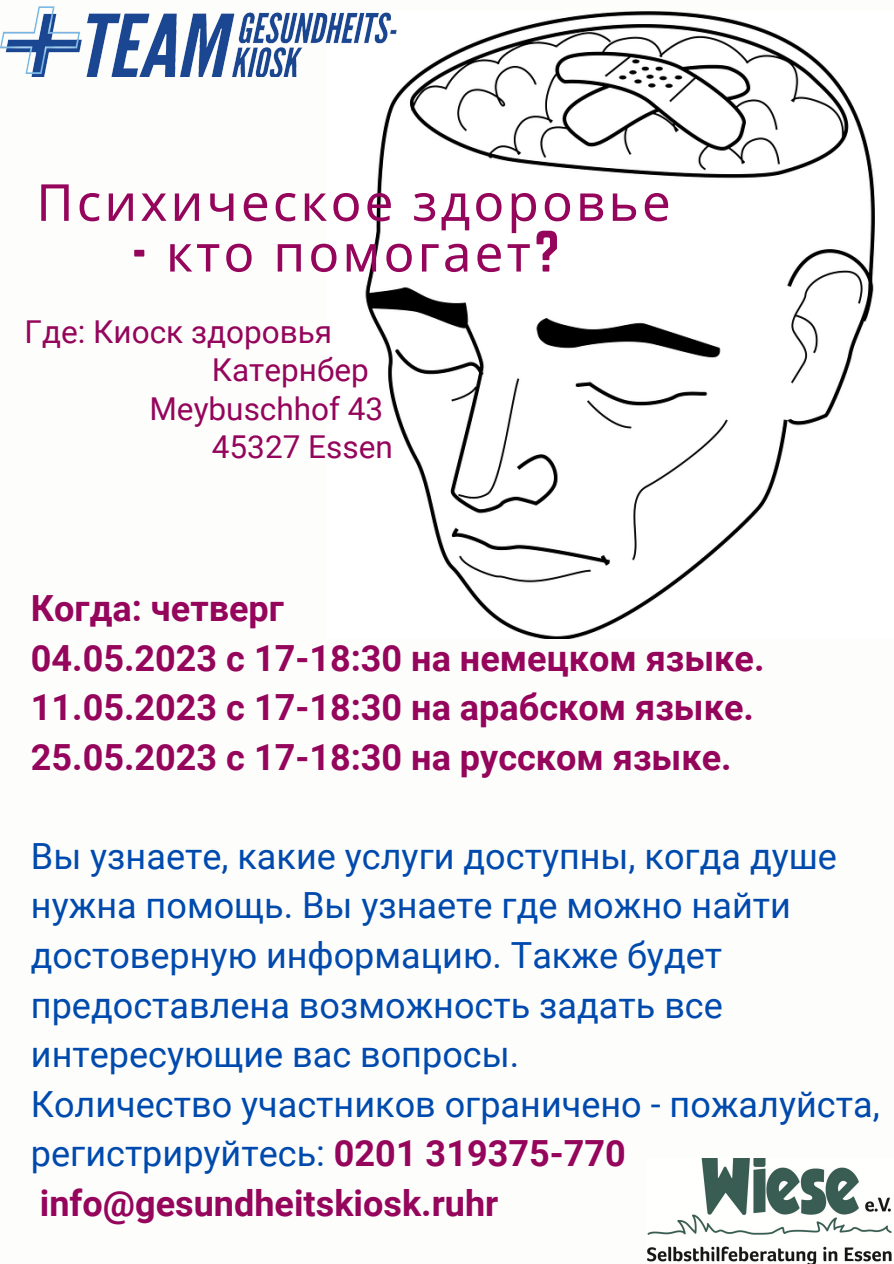
<style>
.page{position:relative;width:894px;height:1264px;background:#fff}
.page>*{position:absolute;margin:0;border:0;box-sizing:border-box;transform-origin:0 0}
.t1{font:51px "Noto Sans";letter-spacing:.06em;color:#94055b}
.t2{font:36px/49.5px "Roboto";color:#004aad}
.t3{font:700 36px/49.5px "Roboto";color:#94055b}
.t4{font:31.5px "Roboto";color:#94055b}
.s1{font-family:"Norwester"}
.s2{font-weight:700;color:#94055b}
</style>
<div class="page">
<img style="left:365px;top:12px;width:510px;height:626px">
<img style="left:1px;top:6px;width:406px;height:70px">
<img style="left:647px;top:1158px;width:245px;height:105px">
<h1 class="t1" style="left:36px;top:166px;width:635px">Психическое здоровье</h1>
<h1 class="t1" style="left:132px;top:217px;width:429px"><span class="s1">-</span> кто помогает<span class="s1">?</span></h1>
<p class="t4" style="left:25px;top:314px;width:309px">Где: Киоск здоровья</p>
<p class="t4" style="left:212px;top:352px;width:158px">Катернбер</p>
<p class="t4" style="left:149px;top:390px;width:235px">Meybuschhof 43</p>
<p class="t4" style="left:212px;top:429px;width:182px">45327 Essen</p>
<p class="t3" style="left:31px;top:584px;width:734px">Когда: четверг<br>04.05.2023 с 17-18:30 на немецком языке.<br>11.05.2023 с 17-18:30 на арабском языке.<br>25.05.2023 с 17-18:30 на русском языке.</p>
<p class="t2" style="left:31px;top:831px;width:850px">Вы узнаете, какие услуги доступны, когда душе нужна помощь. Вы узнаете где можно найти достоверную информацию. Также будет предоставлена возможность задать все интересующие вас вопросы.<br>Количество участников ограничено - пожалуйста, регистрируйтесь: <span class="s2">0201 319375-770 info@gesundheitskiosk.ruhr</span></p>
</div>
